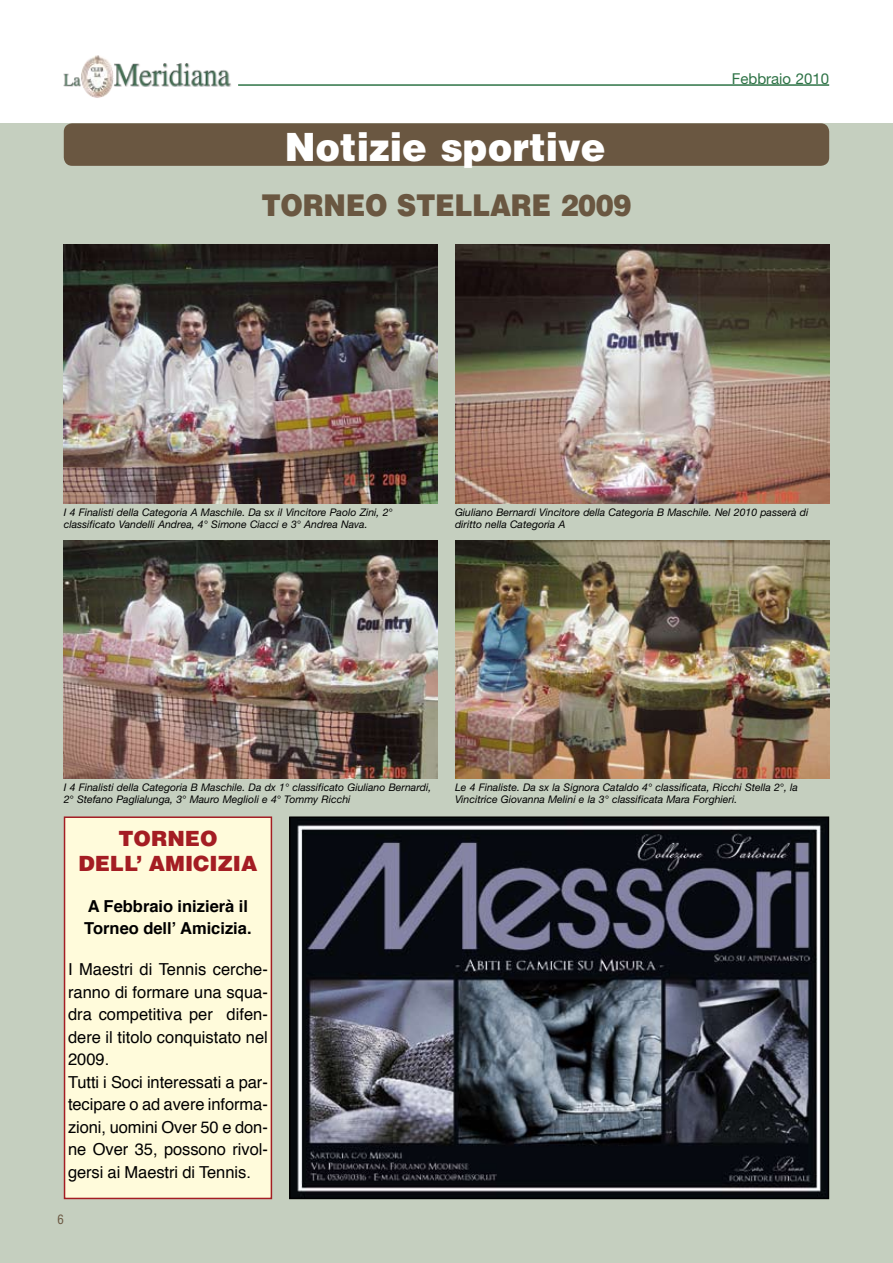
<style>
.page{position:relative;width:893px;height:1263px;background:#fff}
.page>*{position:absolute;margin:0;border:0;box-sizing:border-box;transform-origin:0 0}
.t1{font:900 39px "Helvetica";color:#fff;scale:.95 1}
.t2{font:900 30px "Helvetica";letter-spacing:-.01em;color:#6a5741;scale:.9 1}
.t3{font:900 21px "Helvetica";color:#a41d23}
.t4{font:16.5px/22.5px "Helvetica";letter-spacing:-.005em;color:#000}
.t5{font:700 16.5px/22.5px "Helvetica";color:#000}
.t6{font:15px "Helvetica Neue";color:#2e7346}
.t7{font:condensed 12.75px "Helvetica";color:#6a5741}
.t8{font:italic 10.5px/12px "Helvetica Neue";color:#000}
</style>
<div class="page">
<div style="left:0;top:123px;width:892px;height:1140px;background:#c5cfbf"></div>
<div style="left:64px;top:123px;width:765px;height:43px;background:#6a5741;border-radius:9px"></div>
<img style="left:114px;top:63px;width:117px;height:24px">
<img style="left:63px;top:73px;width:18px;height:14px">
<img style="left:81px;top:55px;width:33px;height:43px">
<hr style="left:238px;top:84px;width:591px;height:2px;background:#2e7346">
<img style="left:455px;top:244px;width:374px;height:260px">
<img style="left:64px;top:244px;width:374px;height:260px">
<img style="left:292px;top:819px;width:534px;height:377px">
<div style="left:289px;top:816px;width:540px;height:383px;border:2px solid #000"></div>
<img style="left:455px;top:540px;width:374px;height:238px">
<img style="left:64px;top:540px;width:374px;height:238px">
<div style="left:64px;top:816px;width:208px;height:383px;background:#fffbdb;border:2px solid #a41d23"></div>
<h1 class="t1" style="left:285px;top:122px;width:339px">Notizie sportive</h1>
<h2 class="t2" style="left:261px;top:185px;width:173px">TORNEO STELLA</h2>
<h2 class="t2" style="left:511px;top:185px;width:136px">RE 2009</h2>
<h3 class="t6" style="left:732px;top:70px;width:99px">Febbraio 2010</h3>
<p class="t8" style="left:64px;top:506px;width:330px">I 4 Finalisti della Categoria A Maschile. Da sx il Vincitore Paolo Zini, 2° classificato Vandelli Andrea, 4° Simone Ciacci e 3° Andrea Nava.</p>
<p class="t8" style="left:455px;top:506px;width:355px">Giuliano Bernardi Vincitore della Categoria B Maschile. Nel 2010 passerà di diritto nella Categoria A</p>
<p class="t8" style="left:64px;top:781px;width:369px">I 4 Finalisti della Categoria B Maschile. Da dx 1° classificato Giuliano Bernardi,<br>2° Stefano Paglialunga, 3° Mauro Meglioli e 4° Tommy Ricchi</p>
<h3 class="t3" style="left:118px;top:825px;width:101px">TORNEO</h3>
<h3 class="t3" style="left:78px;top:850px;width:16px">DELL</h3>
<h3 class="t3" style="left:136px;top:850px;width:28px">’ AMI</h3>
<h3 class="t3" style="left:193px;top:850px;width:53px">CIZIA</h3>
<h3 class="t5" style="left:84px;top:894px;width:169px">A Febbraio inizierà il<br>Torneo dell’ Amicizia.</h3>
<p class="t4" style="left:68px;top:957px;width:201px">I Maestri di Tennis cerche&shy;ranno di formare una squa&shy;dra competitiva per difen&shy;dere il titolo conquistato nel<br>2009.<br>Tutti i Soci interessati a par&shy;tecipare o ad avere informa&shy;zioni, uomini Over 50 e don&shy;ne Over 35, possono rivol&shy;gersi ai Maestri di Tennis.</p>
<p class="t7" style="left:57px;top:1211px;width:8px">6</p>
<p class="t8" style="left:455px;top:781px;width:345px">Le 4 Finaliste. Da sx la Signora Cataldo 4° classificata, Ricchi Stella 2°, la<br>Vincitrice Giovanna Melini e la 3° classificata Mara Forghieri.</p>
</div>
